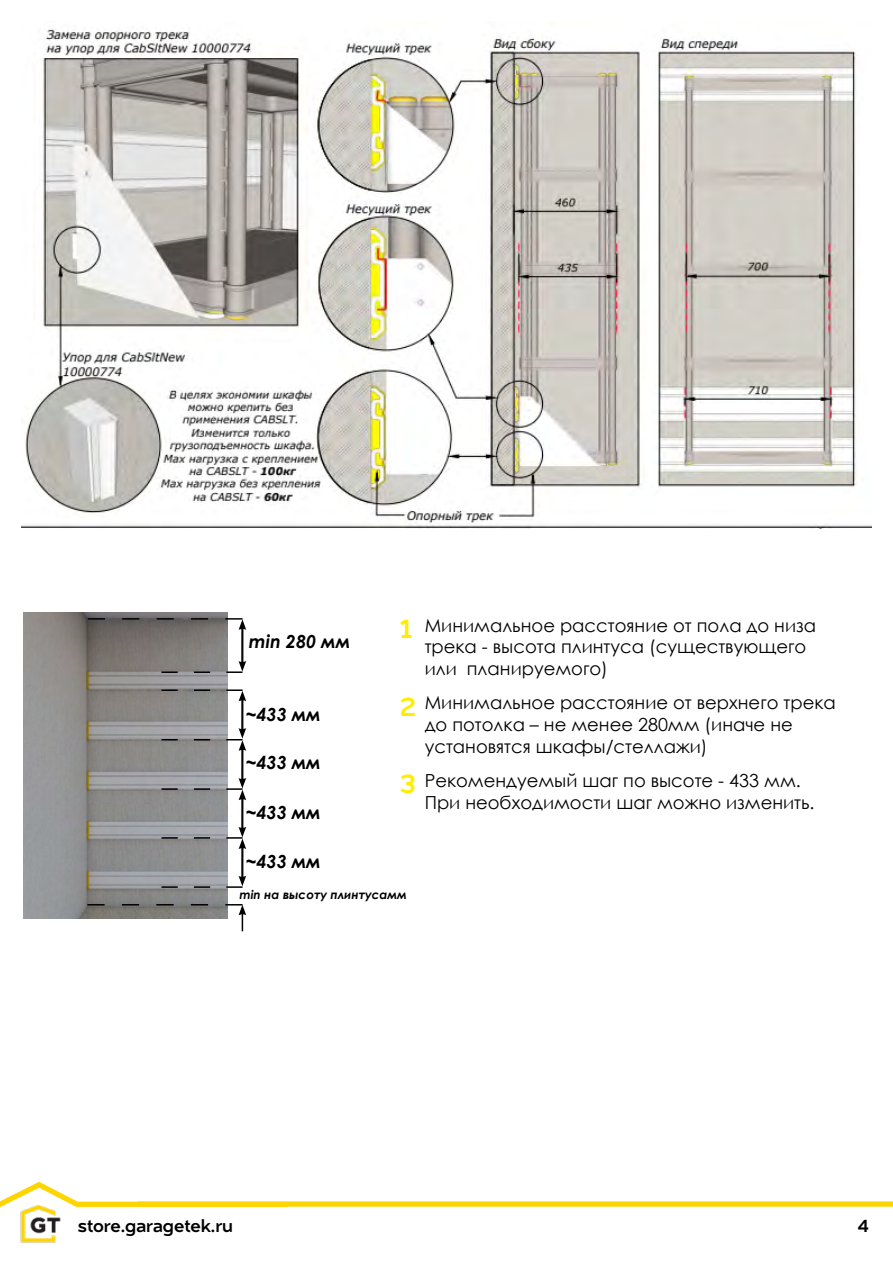
<style>
.page{position:relative;width:893px;height:1263px;background:#fff}
.page>*{position:absolute;margin:0;border:0;box-sizing:border-box;transform-origin:0 0}
.t1{font:27px "Naste";color:#ffed00}
.t2{font:18px/21.6px "Century Gothic";color:#000}
.t3{font:italic 700 18px "Century Gothic";color:#000}
.t4{font:18px "Naste";color:#000}
.t5{font:italic 700 12px "Century Gothic";color:#000}
</style>
<div class="page">
<svg style="left:0;top:1181px;width:893px;height:26px"></svg>
<img style="left:13px;top:1197px;width:54px;height:46px">
<img style="left:24px;top:612px;width:203px;height:306px">
<hr style="left:242px;top:627px;width:1px;height:36px;background:#000">
<hr style="left:243px;top:627px;width:1px;height:36px;background:#000">
<svg style="left:161px;top:661px;width:85px;height:12px"></svg>
<svg style="left:88px;top:618px;width:158px;height:12px;background:#696664"></svg>
<hr style="left:242px;top:699px;width:1px;height:31px;background:#000">
<hr style="left:243px;top:699px;width:1px;height:31px;background:#000">
<svg style="left:161px;top:689px;width:85px;height:12px"></svg>
<hr style="left:242px;top:748px;width:1px;height:32px;background:#000">
<hr style="left:243px;top:748px;width:1px;height:32px;background:#000">
<svg style="left:161px;top:728px;width:85px;height:23px;background:#9c9c9e"></svg>
<hr style="left:242px;top:798px;width:1px;height:31px;background:#000">
<hr style="left:243px;top:798px;width:1px;height:31px;background:#000">
<svg style="left:161px;top:778px;width:85px;height:22px;background:#9c9da0"></svg>
<hr style="left:242px;top:847px;width:1px;height:31px;background:#000">
<hr style="left:243px;top:847px;width:1px;height:31px;background:#000">
<svg style="left:161px;top:876px;width:85px;height:12px"></svg>
<svg style="left:161px;top:827px;width:85px;height:22px;background:#9d9da0"></svg>
<svg style="left:87px;top:904px;width:159px;height:27px"></svg>
<img style="left:21px;top:28px;width:851px;height:500px">
<p class="t3" style="left:249px;top:627px;width:103px">min 280 мм</p>
<h1 class="t1" style="left:400px;top:609px;width:14px">1</h1>
<h1 class="t1" style="left:400px;top:686px;width:18px">2</h1>
<p class="t3" style="left:246px;top:701px;width:77px">~433 мм</p>
<p class="t3" style="left:246px;top:748px;width:77px">~433 мм</p>
<p class="t3" style="left:246px;top:798px;width:77px">~433 мм</p>
<p class="t3" style="left:246px;top:847px;width:77px">~433 мм</p>
<p class="t5" style="left:239px;top:885px;width:169px">min на высоту плинтусамм</p>
<h1 class="t1" style="left:400px;top:764px;width:18px">3</h1>
<p class="t2" style="left:425px;top:614px;width:393px">Минимальное расстояние от пола до низа трека - высота плинтуса (существующего или планируемого)</p>
<p class="t2" style="left:425px;top:692px;width:413px">Минимальное расстояние от верхнего трека до потолка – не менее 280мм (иначе не установятся шкафы/стеллажи)</p>
<p class="t2" style="left:425px;top:769px;width:391px">Рекомендуемый шаг по высоте - 433 мм.<br>При необходимости шаг можно изменить.</p>
<p class="t4" style="left:78px;top:1212px;width:157px">store.garagetek.ru</p>
<p class="t4" style="left:858px;top:1212px;width:13px">4</p>
</div>
